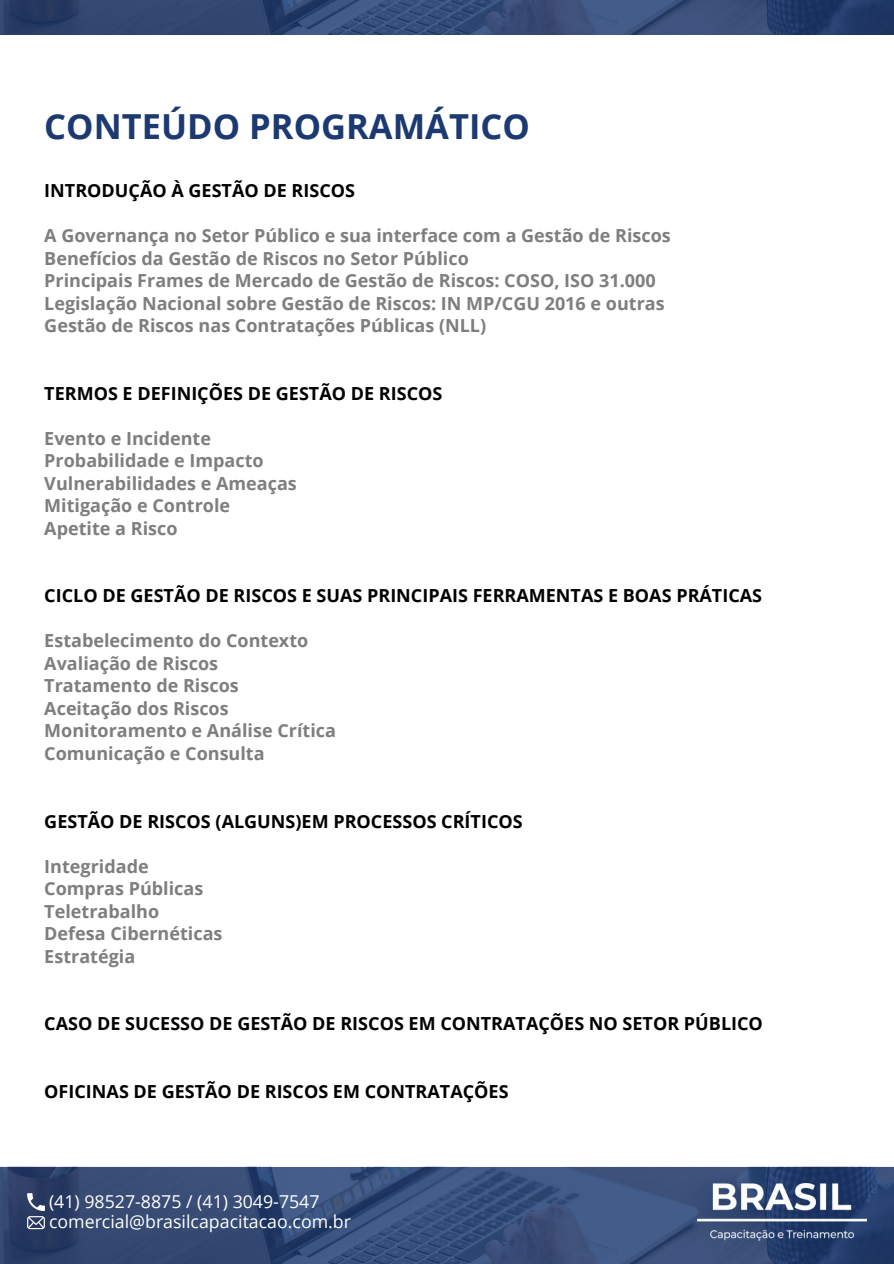
<style>
.page{position:relative;width:894px;height:1264px;background:#fff}
.page>*{position:absolute;margin:0;border:0;box-sizing:border-box;transform-origin:0 0}
.t1{font:700 34.5px "Open Sans";color:#1c3a71}
.t2{font:700 18px/22.5px "Open Sans";color:#7f7d7d}
.t3{font:700 18px "Open Sans";color:#000}
.t4{font:17.7px/19.5px "Open Sans";color:#fff}
</style>
<div class="page">
<img style="left:0;top:1166px;width:893px;height:97px">
<img style="left:697px;top:1183px;width:169px;height:56px">
<svg style="left:27px;top:1193px;width:18px;height:17px"></svg>
<svg style="left:27px;top:1216px;width:18px;height:13px"></svg>
<img style="left:0;top:0;width:893px;height:35px">
<h1 class="t1" style="left:44px;top:102px;width:487px">CONTEÚDO PROGRAMÁTICO</h1>
<p class="t3" style="left:44px;top:178px;width:312px">INTRODUÇÃO À GESTÃO DE RISCOS</p>
<p class="t2" style="left:44px;top:224px;width:628px">A Governança no Setor Público e sua interface com a Gestão de Riscos Benefícios da Gestão de Riscos no Setor Público<br>Principais Frames de Mercado de Gestão de Riscos: COSO, ISO 31.000<br>Legislação Nacional sobre Gestão de Riscos: IN MP/CGU 2016 e outras Gestão de Riscos nas Contratações Públicas (NLL)</p>
<p class="t3" style="left:44px;top:380px;width:399px">TERMOS E DEFINIÇÕES DE GESTÃO DE RISCOS</p>
<p class="t2" style="left:44px;top:426px;width:254px">Evento e Incidente<br>Probabilidade e Impacto<br>Vulnerabilidades e Ameaças<br>Mitigação e Controle<br>Apetite a Risco</p>
<p class="t3" style="left:44px;top:583px;width:719px">CICLO DE GESTÃO DE RISCOS E SUAS PRINCIPAIS FERRAMENTAS E BOAS PRÁTICAS</p>
<p class="t2" style="left:44px;top:629px;width:293px">Estabelecimento do Contexto<br>Avaliação de Riscos<br>Tratamento de Riscos<br>Aceitação dos Riscos<br>Monitoramento e Análise Crítica<br>Comunicação e Consulta</p>
<p class="t3" style="left:44px;top:808px;width:480px">GESTÃO DE RISCOS (ALGUNS)EM PROCESSOS CRÍTICOS</p>
<p class="t2" style="left:44px;top:854px;width:180px">Integridade<br>Compras Públicas<br>Teletrabalho<br>Defesa Cibernéticas<br>Estratégia</p>
<p class="t3" style="left:44px;top:1010px;width:720px">CASO DE SUCESSO DE GESTÃO DE RISCOS EM CONTRATAÇÕES NO SETOR PÚBLICO</p>
<p class="t3" style="left:44px;top:1078px;width:465px">OFICINAS DE GESTÃO DE RISCOS EM CONTRATAÇÕES</p>
<p class="t4" style="left:49px;top:1191px;width:303px">(41) 98527-8875 / (41) 3049-7547 comercial@brasilcapacitacao.com.br</p>
</div>
